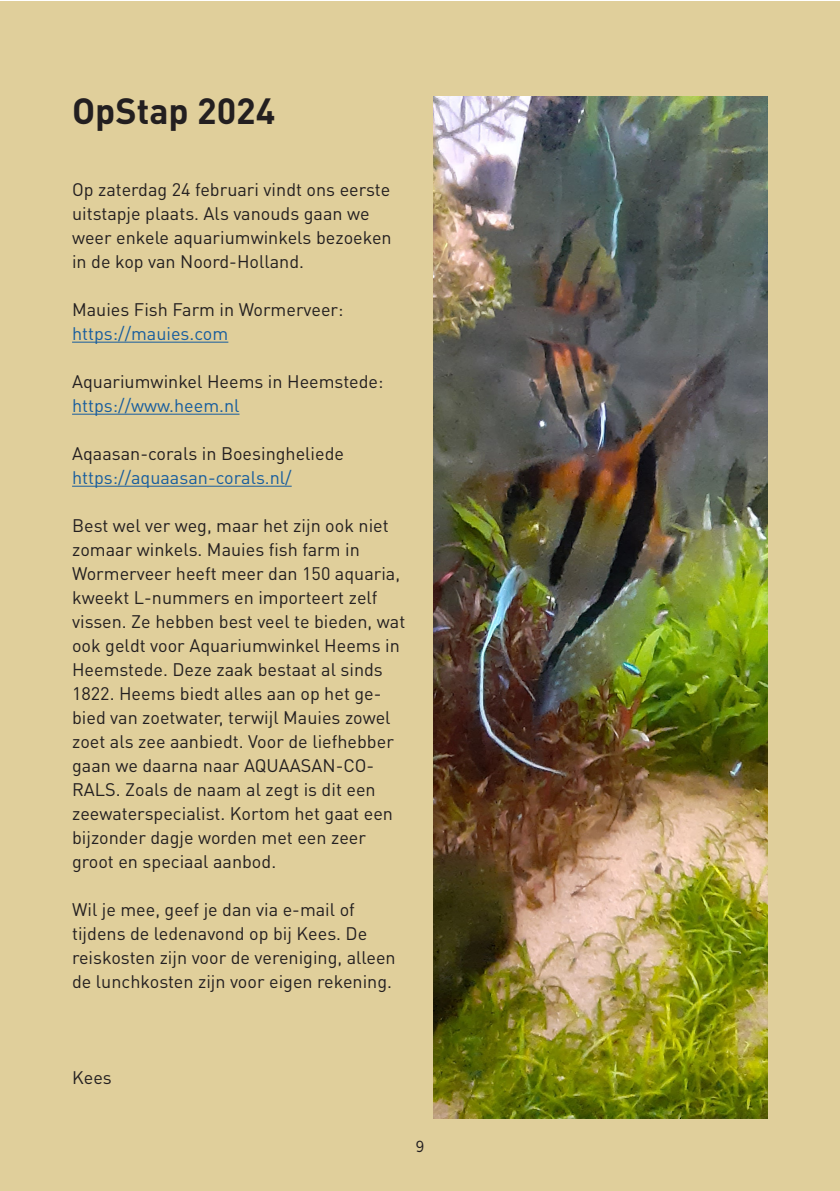
<style>
.page{position:relative;width:840px;height:1191px;background:#fff}
.page>*{position:absolute;margin:0;border:0;box-sizing:border-box;transform-origin:0 0}
.t1{font:700 36px "DIN Pro";color:#231f20}
.t2{font:18px/24px "DIN Pro";color:#231f20}
.t3{font:16px "Centrale Sans Cnd";color:#231f20}
.s1{color:#175d9e}
</style>
<div class="page">
<div style="left:0;top:1px;width:839px;height:1190px;background:#e0cf9b"></div>
<hr style="left:72px;top:342px;width:156px;height:1px;background:#175d9e">
<hr style="left:72px;top:414px;width:167px;height:1px;background:#175d9e">
<hr style="left:72px;top:486px;width:219px;height:1px;background:#175d9e">
<img style="left:433px;top:97px;width:334px;height:1021px">
<p class="t1" style="left:72px;top:86px;width:205px">OpStap 2024</p>
<p class="t2" style="left:72px;top:176px;width:321px">Op zaterdag 24 februari vindt ons eerste uitstapje plaats. Als vanouds gaan we weer enkele aquariumwinkels bezoeken in de kop van Noord-Holland.</p>
<p class="t2" style="left:72px;top:296px;width:273px">Mauies Fish Farm in Wormerveer: <span class="s1">https://mauies.com</span></p>
<p class="t2" style="left:72px;top:368px;width:313px">Aquariumwinkel Heems in Heemstede: <span class="s1">https://www.heem.nl</span></p>
<p class="t2" style="left:72px;top:440px;width:273px">Aqaasan-corals in Boesingheliede <span class="s1">https://aquaasan-corals.nl/</span></p>
<p class="t2" style="left:72px;top:512px;width:334px">Best wel ver weg, maar het zijn ook niet zomaar winkels. Mauies fish farm in Wormerveer heeft meer dan 150 aquaria, kweekt L-nummers en importeert zelf vissen. Ze hebben best veel te bieden, wat ook geldt voor Aquariumwinkel Heems in Heemstede. Deze zaak bestaat al sinds 1822. Heems biedt alles aan op het ge&shy;bied van zoetwater, terwijl Mauies zowel zoet als zee aanbiedt. Voor de liefhebber gaan we daarna naar AQUAASAN-CO-RALS. Zoals de naam al zegt is dit een zeewaterspecialist. Kortom het gaat een bijzonder dagje worden met een zeer groot en speciaal aanbod.</p>
<p class="t2" style="left:72px;top:896px;width:325px">Wil je mee, geef je dan via e-mail of tijdens de ledenavond op bij Kees. De reiskosten zijn voor de vereniging, alleen de lunchkosten zijn voor eigen rekening.</p>
<p class="t2" style="left:72px;top:1064px;width:41px">Kees</p>
<p class="t3" style="left:415px;top:1137px;width:10px">9</p>
</div>
